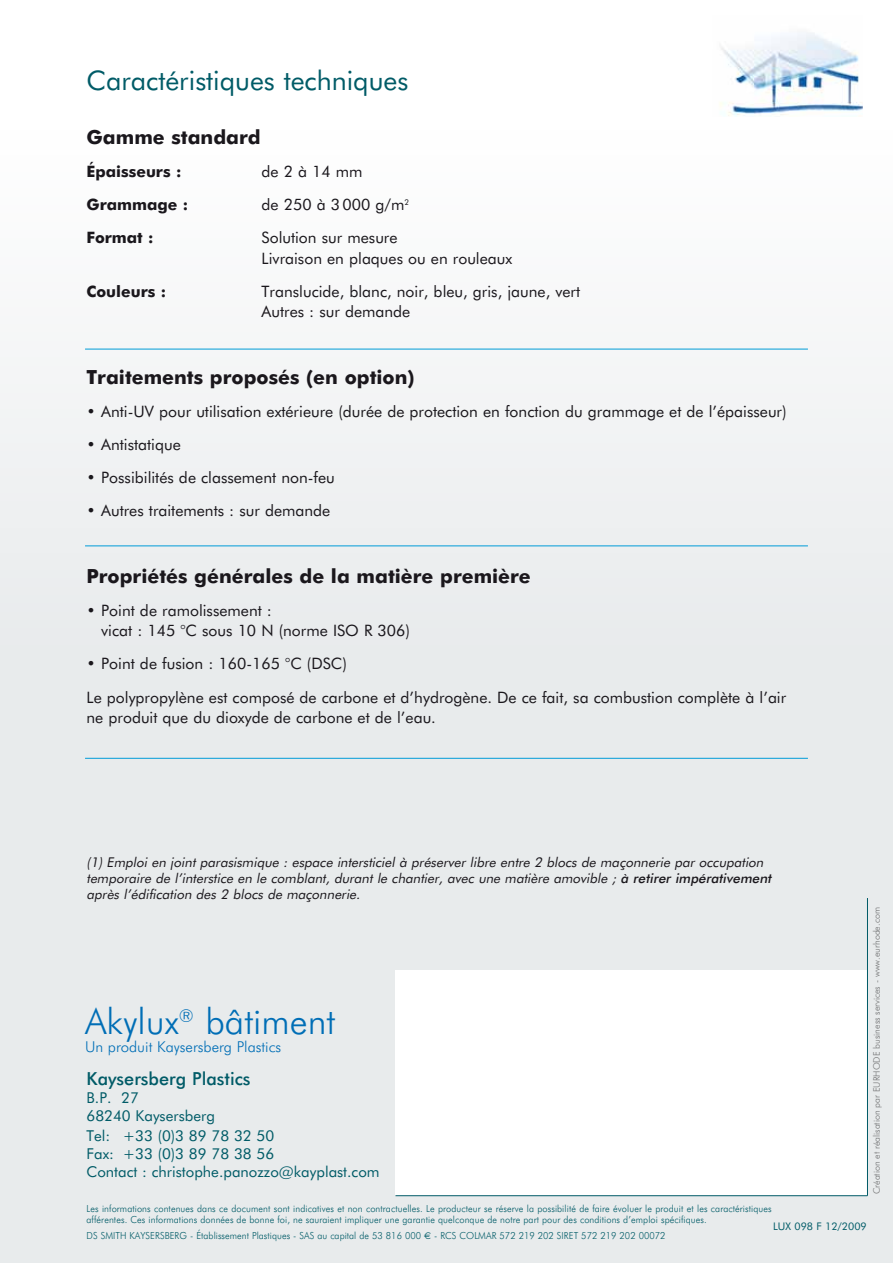
<style>
.page{position:relative;width:893px;height:1263px;background:#fff}
.page>*{position:absolute;margin:0;border:0;box-sizing:border-box;transform-origin:0 0}
.t1{font:300 36px "Futura KPSABT";color:#006eb6}
.t2{font:27px "Futura KPSABT";color:#005b67}
.t3{font:700 19.5px "Futura KPSABT";color:#1a171c}
.t4{font:500 18px "Futura KPSABT";color:#005b67}
.t5{font:15.75px/20.4px "Futura KPSABT";color:#1a171c}
.t6{font:700 15.75px "Futura KPSABT";color:#1a171c}
.t7{font:15px/18px "Futura KPSABT";color:#005b67}
.t8{font:300 15px "Futura KPSABT";color:#006eb6}
.t9{font:italic 13.5px/16.2px "Futura KPSABT";color:#1a171c}
.t10{font:10.5px "Futura KPSABT";color:#005b67}
.t11{font:300 9.75px/11.7px "Futura KPSABT";letter-spacing:.01em;color:#005b67;scale:.95 1}
.t12{font:300 9px "Futura KPSABT";color:#707172}
.s1{font-weight:700}
.s2{font-weight:500}
.s3{font-family:"Euro Sans";font-weight:400}
</style>
<div class="page">
<div style="left:0;top:638px;width:893px;height:625px;background:#e8ebec"></div>
<div style="left:0;top:119px;width:893px;height:532px;background:#f3f5f5"></div>
<div style="left:395px;top:970px;width:472px;height:226px;background:#fff"></div>
<hr style="left:867px;top:898px;width:1px;height:298px;background:#005b67">
<hr style="left:395px;top:1195px;width:472px;height:1px;background:#005b67">
<img style="left:719px;top:32px;width:144px;height:84px">
<hr style="left:85px;top:349px;width:723px;height:1px;background:#009cd8">
<hr style="left:85px;top:545px;width:723px;height:1px;background:#009cd8">
<hr style="left:85px;top:758px;width:723px;height:1px;background:#009cd8">
<h2 class="t2" style="left:87px;top:64px;width:323px">Caractéristiques techniques</h2>
<p class="t3" style="left:87px;top:125px;width:176px">Gamme standard</p>
<p class="t6" style="left:87px;top:162px;width:96px">Épaisseurs :</p>
<p class="t5" style="left:262px;top:161px;width:103px">de 2 à 14 mm</p>
<p class="t6" style="left:87px;top:195px;width:103px">Grammage :</p>
<p class="t5" style="left:262px;top:194px;width:149px">de 250 à 3 000 g/m<sup>2</sup></p>
<p class="t6" style="left:87px;top:228px;width:69px">Format :</p>
<p class="t5" style="left:262px;top:227px;width:252px">Solution sur mesure<br>Livraison en plaques ou en rouleaux</p>
<p class="t6" style="left:87px;top:282px;width:81px">Couleurs :</p>
<p class="t5" style="left:262px;top:281px;width:320px">Translucide, blanc, noir, bleu, gris, jaune, vert<br>Autres : sur demande</p>
<p class="t3" style="left:87px;top:365px;width:330px">Traitements proposés (en option)</p>
<p class="t5" style="left:87px;top:401px;width:702px"><span class="s1">•</span> Anti-UV pour utilisation extérieure (durée de protection en fonction du grammage et de l’épaisseur)</p>
<p class="t5" style="left:87px;top:434px;width:96px"><span class="s1">•</span> Antistatique</p>
<p class="t5" style="left:87px;top:467px;width:250px"><span class="s1">•</span> Possibilités de classement non-feu</p>
<p class="t5" style="left:87px;top:500px;width:245px"><span class="s1">•</span> Autres traitements : sur demande</p>
<p class="t3" style="left:87px;top:564px;width:446px">Propriétés générales de la matière première</p>
<p class="t5" style="left:101px;top:600px;width:310px;text-indent:-15px"><span class="s1">•</span> Point de ramolissement :<br>vicat : 145 °C sous 10 N (norme ISO R 306)</p>
<p class="t5" style="left:87px;top:647px;width:701px;line-height:33.2px"><span class="s1">•</span> Point de fusion : 160-165 °C (DSC)<br>Le polypropylène est composé de carbone et d’hydrogène. De ce fait, sa combustion complète à l’air</p>
<p class="t5" style="left:87px;top:707px;width:351px">ne produit que du dioxyde de carbone et de l’eau.</p>
<p class="t9" style="left:87px;top:854px;width:689px">(1) Emploi en joint parasismique : espace intersticiel à préserver libre entre 2 blocs de maçonnerie par occupation temporaire de l’interstice en le comblant, durant le chantier, avec une matière amovible ; <span class="s2">à retirer impérativement </span>après l’édification des 2 blocs de maçonnerie.</p>
<h1 class="t1" style="left:85px;top:999px;width:252px">Akylux<sup>®</sup> bâtiment</h1>
<p class="t8" style="left:85px;top:1037px;width:198px">Un produit Kaysersberg Plastics</p>
<p class="t4" style="left:87px;top:1067px;width:166px">Kaysersberg Plastics</p>
<p class="t7" style="left:87px;top:1088px;width:130px">B.P. 27<br>68240 Kaysersberg</p>
<p class="t7" style="left:87px;top:1127px;width:295px">Tel: +33 (0)3 89 78 32 50<br>Fax: +33 (0)3 89 78 38 56<br>Contact : christophe.panozzo@kayplast.com</p>
<p class="t12" style="left:871px;top:1194px;width:288px;rotate:-90deg">Création et réalisation par EURHODE business services - www.eurhode.com</p>
<p class="t11" style="left:87px;top:1202px;width:723px">Les informations contenues dans ce document sont indicatives et non contractuelles. Le producteur se réserve la possibilité de faire évoluer le produit et les caractéristiques afférentes. Ces informations données de bonne foi, ne sauraient impliquer une garantie quelconque de notre part pour des conditions d’emploi spécifiques.</p>
<p class="t11" style="left:87px;top:1230px;width:611px">DS SMITH KAYSERSBERG - établissement Plastiques - SAS au capital de 53 816 000 <span class="s3">e</span> - RCS COLMAR 572 219 202 SIRET 572 219 202 00072</p>
<p class="t10" style="left:773px;top:1220px;width:95px">LUX 098 F 12/2009</p>
</div>
